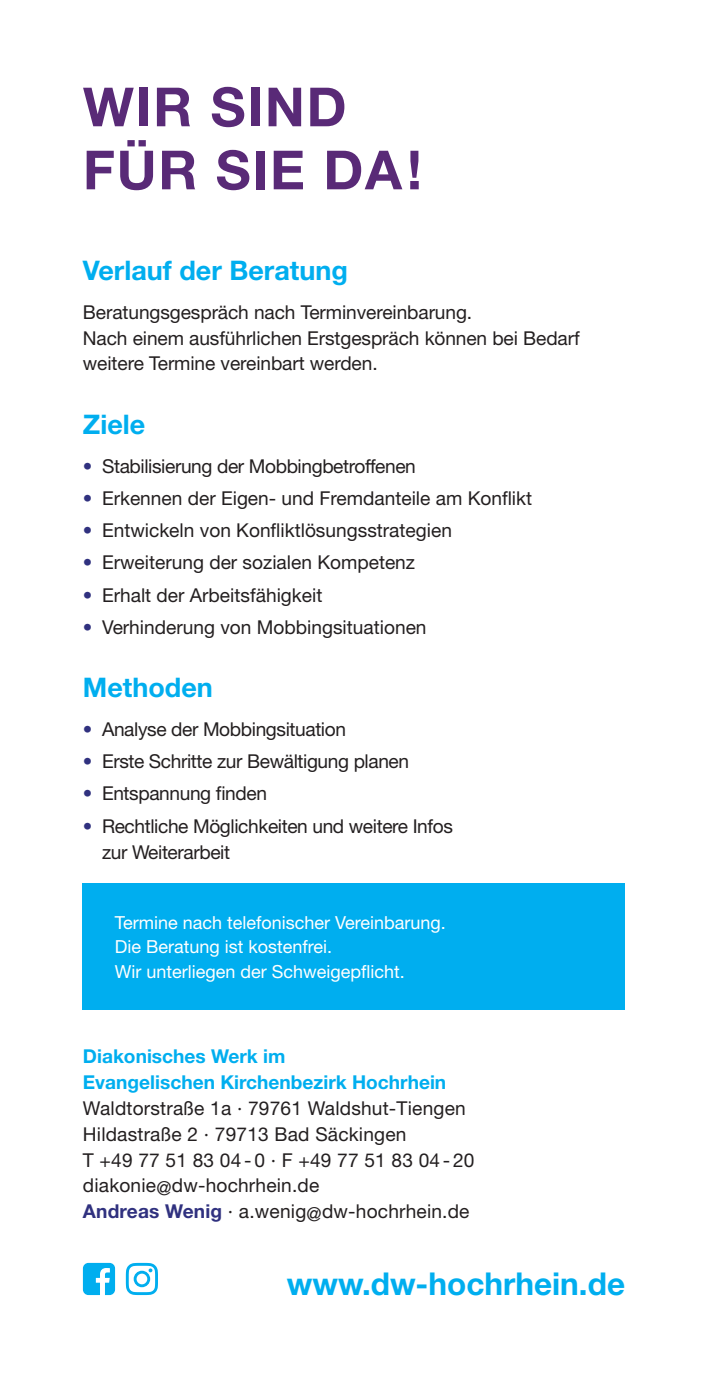
<style>
.page{position:relative;width:708px;height:1378px;background:#fff}
.page>*{position:absolute;margin:0;border:0;box-sizing:border-box;transform-origin:0 0}
.t1{font:700 54px/63px "Helvetica Neue LT Std";letter-spacing:.03em;color:#592a77}
.t2{font:700 31.5px "Helvetica Neue LT Std";color:#00aeef}
.t3{font:700 27px "Helvetica Neue LT Std";color:#00aeef}
.t4{font:19.12px/25.9px "Helvetica Neue LT Std";letter-spacing:-.005em;color:#231f20}
.t5{font:700 19.12px/25.9px "Helvetica Neue LT Std";color:#00aeef}
.t6{font:18px/24.8px "Helvetica Neue LT Std";color:#fff}
.s1{color:#30317f}
.s2{font-weight:700;color:#30317f}
</style>
<div class="page">
<svg style="left:83px;top:1263px;width:32px;height:32px"></svg>
<svg style="left:126px;top:1263px;width:32px;height:32px"></svg>
<div style="left:83px;top:884px;width:542px;height:126px;background:#00aeef"></div>
<h1 class="t1" style="left:83px;top:74px;width:341px">WIR SIND<br>FÜR SIE DA!</h1>
<h3 class="t3" style="left:83px;top:254px;width:267px">Verlauf der Beratung</h3>
<p class="t4" style="left:83px;top:299px;width:498px">Beratungsgespräch nach Terminvereinbarung.<br>Nach einem ausführlichen Erstgespräch können bei Bedarf weitere Termine vereinbart werden.</p>
<h3 class="t3" style="left:83px;top:407px;width:64px">Ziele</h3>
<p class="t4" style="left:83px;top:452px;width:335px"><span class="s1">•</span> Stabilisierung der Mobbingbetroffenen</p>
<p class="t4" style="left:83px;top:485px;width:451px"><span class="s1">•</span> Erkennen der Eigen- und Fremdanteile am Konflikt</p>
<p class="t4" style="left:83px;top:517px;width:371px"><span class="s1">•</span> Entwickeln von Konfliktlösungsstrategien</p>
<p class="t4" style="left:83px;top:549px;width:334px"><span class="s1">•</span> Erweiterung der sozialen Kompetenz</p>
<p class="t4" style="left:83px;top:581px;width:241px"><span class="s1">•</span> Erhalt der Arbeitsfähigkeit</p>
<p class="t4" style="left:83px;top:614px;width:345px"><span class="s1">•</span> Verhinderung von Mobbingsituationen</p>
<h3 class="t3" style="left:83px;top:671px;width:132px">Methoden</h3>
<p class="t4" style="left:83px;top:716px;width:265px"><span class="s1">•</span> Analyse der Mobbingsituation</p>
<p class="t4" style="left:83px;top:748px;width:328px"><span class="s1">•</span> Erste Schritte zur Bewältigung planen</p>
<p class="t4" style="left:83px;top:780px;width:186px"><span class="s1">•</span> Entspannung finden</p>
<p class="t4" style="left:102px;top:812px;width:352px;text-indent:-19px"><span class="s1">•</span> Rechtliche Möglichkeiten und weitere Infos zur Weiterarbeit</p>
<p class="t6" style="left:115px;top:909px;width:333px">Termine nach telefonischer Vereinbarung.<br>Die Beratung ist kostenfrei.<br>Wir unterliegen der Schweigepflicht.</p>
<p class="t5" style="left:83px;top:1043px;width:365px">Diakonisches Werk im<br>Evangelischen Kirchenbezirk Hochrhein</p>
<p class="t4" style="left:83px;top:1094px;width:393px">Waldtorstraße 1a · 79761 Waldshut-Tiengen Hildastraße 2 · 79713 Bad Säckingen<br>T +49 77 51 83 04 - 0 · F +49 77 51 83 04 - 20 diakonie@dw-hochrhein.de<br><span class="s2">Andreas Wenig</span> · a.wenig@dw-hochrhein.de</p>
<h2 class="t2" style="left:287px;top:1264px;width:340px">www.dw-hochrhein.de</h2>
</div>
